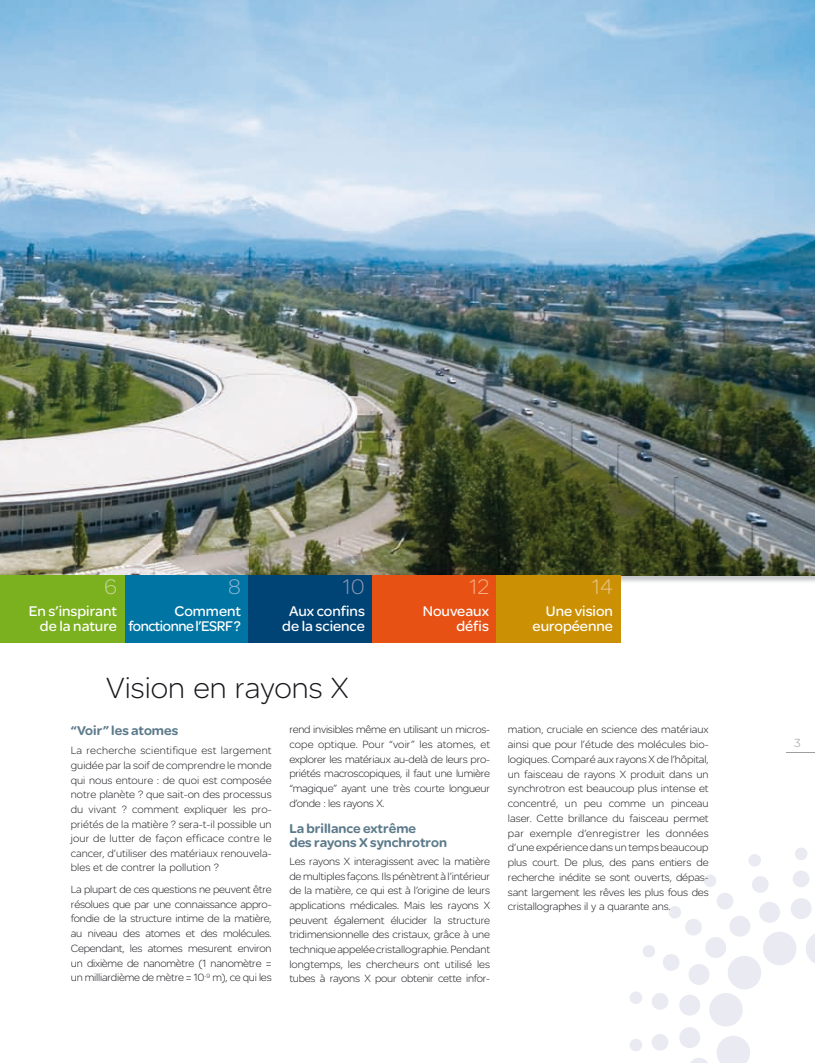
<style>
.page{position:relative;width:815px;height:1063px;background:#fff}
.page>*{position:absolute;margin:0;border:0;box-sizing:border-box;transform-origin:0 0}
.t1{font:300 31.25px "SE Optimist";color:#1a171c}
.t2{font:300 22.5px "SE Optimist";color:#9196b4}
.t3{font:300 22.5px "SE Optimist";color:#f6af83}
.t4{font:300 22.5px "SE Optimist";color:#e7c68d}
.t5{font:300 22.5px "SE Optimist";color:#c5d899}
.t6{font:300 22.5px "SE Optimist";color:#8db4cf}
.t7{font:15px/15px "SE Optimist";color:#fff;text-align:right}
.t8{font:15px/15px "SE Optimist";letter-spacing:-.03em;color:#fff;text-align:right}
.t9{font:900 13.75px/14.8px "SE Optimist";color:#5c7a8b}
.t10{font:300 12.5px "SE Optimist";color:#9d9ea0}
.t11{font:300 11.25px/14.8px "SE Optimist";letter-spacing:-.01em;color:#1a171c;text-align:justify}
.t12{font:300 11.25px "SE Optimist";letter-spacing:-.01em;color:#38373c}
</style>
<div class="page">
<img style="left:0;top:0;width:815px;height:576px">
<div style="left:124px;top:576px;width:124px;height:67px;background:#0075a4"></div>
<div style="left:248px;top:576px;width:124px;height:67px;background:#004476"></div>
<div style="left:372px;top:576px;width:124px;height:67px;background:#e75113"></div>
<div style="left:496px;top:576px;width:124px;height:67px;background:#cb9004"></div>
<div style="left:0;top:576px;width:124px;height:67px;background:#7bb01f"></div>
<svg style="left:806px;top:934px;width:9px;height:29px"></svg>
<div style="left:791px;top:898px;width:21px;height:21px;background:#eaeaf3;border-radius:50%"></div>
<div style="left:793px;top:871px;width:16px;height:16px;background:#eaeaf3;border-radius:50%"></div>
<div style="left:795px;top:848px;width:12px;height:12px;background:#eaeaf3;border-radius:50%"></div>
<svg style="left:748px;top:854px;width:13px;height:13px"></svg>
<svg style="left:630px;top:874px;width:167px;height:189px"></svg>
<h2 class="t5" style="left:104px;top:572px;width:14px">6</h2>
<h2 class="t6" style="left:228px;top:572px;width:14px">8</h2>
<h2 class="t2" style="left:343px;top:572px;width:24px">10</h2>
<h2 class="t3" style="left:469px;top:572px;width:21px">12</h2>
<h2 class="t4" style="left:592px;top:572px;width:22px">14</h2>
<h3 class="t7" style="left:29px;top:603px;width:90px">En s’inspirant de la nature</h3>
<h3 class="t8" style="left:128px;top:603px;width:114px">Comment fonctionne l’ESRF ?</h3>
<h3 class="t7" style="left:282px;top:603px;width:84px;text-align:center">Aux confins de la science</h3>
<h3 class="t7" style="left:423px;top:603px;width:68px">Nouveaux défis</h3>
<h3 class="t7" style="left:533px;top:603px;width:82px">Une vision européenne</h3>
<h1 class="t1" style="left:106px;top:667px;width:244px">Vision en rayons X</h1>
<p class="t9" style="left:71px;top:723px;width:109px">“Voir” les atomes</p>
<p class="t11" style="left:71px;top:743px;width:202px">La recherche scientifique est largement guidée par la soif de comprendre le monde qui nous entoure : de quoi est composée notre planète ? que sait-on des processus du vivant ? comment expliquer les pro&shy;priétés de la matière ? sera-t-il possible un jour de lutter de façon efficace contre le cancer, d’utiliser des matériaux renouvela&shy;bles et de contrer la pollution ?</p>
<p class="t11" style="left:71px;top:882px;width:202px">La plupart de ces questions ne peuvent être résolues que par une connaissance appro&shy;fondie de la structure intime de la matière, au niveau des atomes et des molécules.<br>Cependant, les atomes mesurent environ un dixième de nanomètre (1 nanomètre = un milliardième de mètre = 10<sup>-9</sup> m), ce qui les</p>
<p class="t11" style="left:289px;top:722px;width:202px">rend invisibles même en utilisant un micros&shy;cope optique. Pour “voir” les atomes, et explorer les matériaux au-delà de leurs pro&shy;priétés macroscopiques, il faut une lumière “magique” ayant une très courte longueur d’onde : les rayons X.</p>
<p class="t9" style="left:289px;top:820px;width:159px">La brillance extrême<br>des rayons X synchrotron</p>
<p class="t11" style="left:289px;top:854px;width:202px">Les rayons X interagissent avec la matière de multiples façons. Ils pénètrent à l’intérieur de la matière, ce qui est à l’origine de leurs applications médicales. Mais les rayons X peuvent également élucider la structure tridimensionnelle des cristaux, grâce à une technique appelée cristallographie. Pendant longtemps, les chercheurs ont utilisé les tubes à rayons X pour obtenir cette infor-</p>
<p class="t11" style="left:508px;top:722px;width:202px">mation, cruciale en science des matériaux ainsi que pour l’étude des molécules bio&shy;logiques. Comparé aux rayons X de l’hôpital, un faisceau de rayons X produit dans un synchrotron est beaucoup plus intense et concentré, un peu comme un pinceau laser. Cette brillance du faisceau permet par exemple d’enregistrer les données d’une expérience dans un temps beaucoup plus court. De plus, des pans entiers de</p>
<p class="t11" style="left:508px;top:884px;width:202px">sant largement les rêves les plus fous des</p>
<p class="t12" style="left:508px;top:870px;width:202px">recherche inédite se sont ouverts, dépas-</p>
<p class="t12" style="left:508px;top:899px;width:164px">cristallographes il y a quarante ans.</p>
<p class="t10" style="left:794px;top:735px;width:8px">3</p>
</div>
